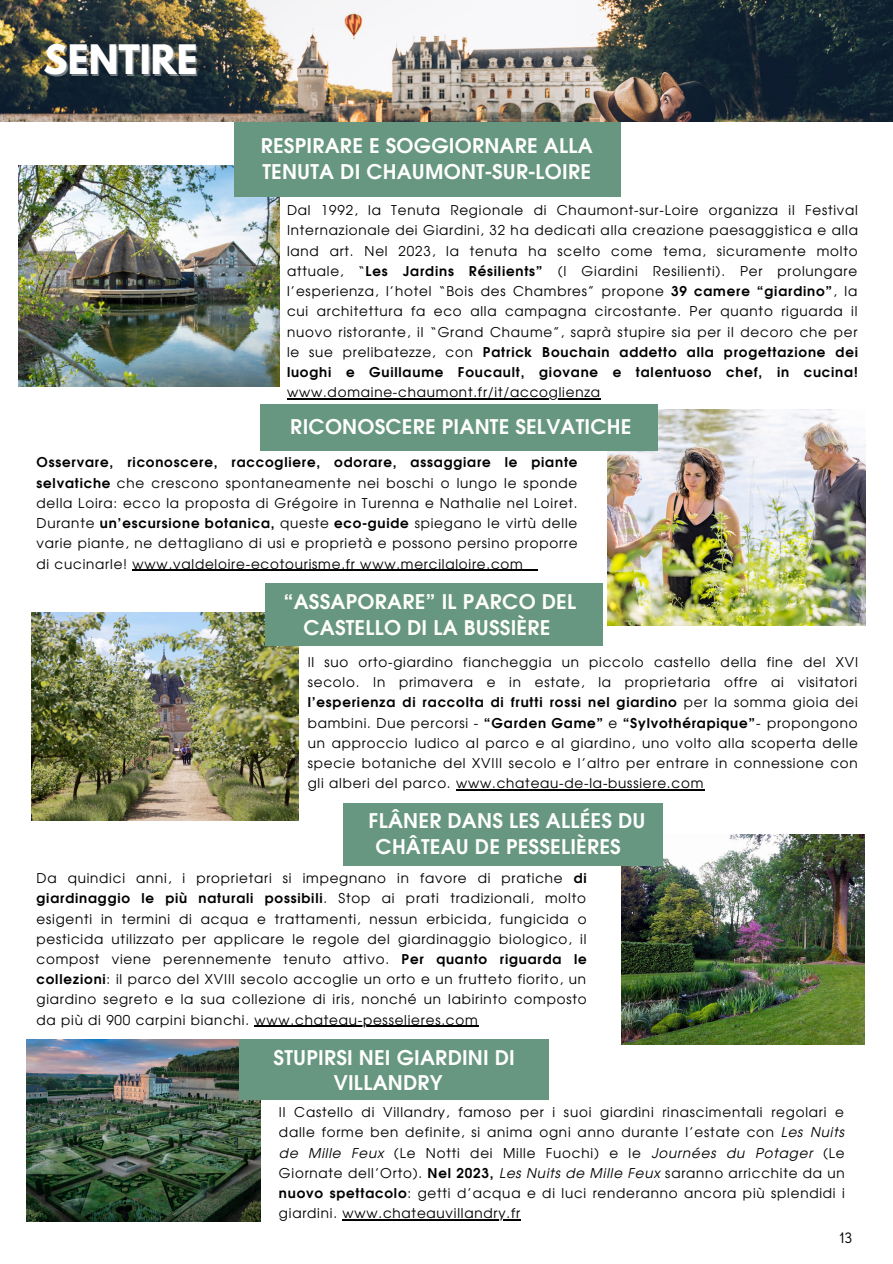
<style>
.page{position:relative;width:893px;height:1264px;background:#fff}
.page>*{position:absolute;margin:0;border:0;box-sizing:border-box;transform-origin:0 0}
.t1{font:700 36px "League Spartan";color:#fff}
.t2{font:700 20.25px/25.8px "Evolventa";letter-spacing:.01em;color:#fff}
.t3{font:700 20.25px/25.8px "Evolventa";letter-spacing:.01em;color:#fffffb;text-align:center}
.t4{font:15px "MADE Evolve Sans";color:#000}
.t5{font:13.5px/20.2px "Evolventa";letter-spacing:.06em;color:#000;text-align:justify}
.s1{font-weight:700}
.s2{font-style:italic}
</style>
<div class="page">
<img style="left:18px;top:165px;width:261px;height:222px">
<img style="left:607px;top:410px;width:258px;height:216px">
<img style="left:26px;top:1039px;width:234px;height:182px">
<img style="left:0;top:0;width:892px;height:121px">
<img style="left:622px;top:834px;width:242px;height:210px">
<hr style="left:456px;top:789px;width:248px;height:1px;background:#000">
<img style="left:31px;top:612px;width:268px;height:208px">
<div style="left:233px;top:123px;width:387px;height:74px;background:#679780"></div>
<div style="left:240px;top:1039px;width:309px;height:60px;background:#679780"></div>
<hr style="left:287px;top:398px;width:314px;height:1px;background:#000">
<hr style="left:133px;top:569px;width:223px;height:2px;background:#000">
<hr style="left:360px;top:569px;width:163px;height:2px;background:#000">
<svg style="left:523px;top:569px;width:14px;height:2px"></svg>
<hr style="left:342px;top:1219px;width:179px;height:1px;background:#000">
<div style="left:260px;top:404px;width:397px;height:46px;background:#679780"></div>
<div style="left:343px;top:803px;width:319px;height:62px;background:#679780"></div>
<div style="left:265px;top:583px;width:337px;height:62px;background:#679780"></div>
<hr style="left:254px;top:1025px;width:224px;height:1px;background:#000">
<h1 class="t1" style="left:44px;top:42px;width:155px">SENTIRE</h1>
<h2 class="t2" style="left:261px;top:134px;width:333px">RESPIRARE E SOGGIORNARE ALLA<br>TENUTA DI CHAUMONT-SUR-LOIRE</h2>
<p class="t5" style="left:287px;top:201px;width:572px">Dal 1992, la Tenuta Regionale di Chaumont-sur-Loire organizza il Festival Internazionale dei Giardini, 32 ha dedicati alla creazione paesaggistica e alla land art. Nel 2023, la tenuta ha scelto come tema, sicuramente molto attuale, “<span class="s1">Les Jardins Résilients”</span> (I Giardini Resilienti). Per prolungare l’esperienza, l’hotel “Bois des Chambres” propone <span class="s1">39 camere “giardino”</span>, la cui architettura fa eco alla campagna circostante. Per quanto riguarda il nuovo ristorante, il “Grand Chaume”, saprà stupire sia per il decoro che per le sue prelibatezze, con <span class="s1">Patrick Bouchain addetto alla progettazione dei luoghi e Guillaume Foucault, giovane e talentuoso chef, in cucina!</span></p>
<p class="t5" style="left:287px;top:383px;width:314px">www.domaine-chaumont.fr/it/accoglienza</p>
<h2 class="t2" style="left:290px;top:415px;width:342px">RICONOSCERE PIANTE SELVATICHE</h2>
<p class="t5" style="left:37px;top:453px;width:542px"><span class="s1">Osservare, riconoscere, raccogliere, odorare, assaggiare le piante selvatiche</span> che crescono spontaneamente nei boschi o lungo le sponde della Loira: ecco la proposta di Grégoire in Turenna e Nathalie nel Loiret.<br>Durante <span class="s1">un’escursione botanica,</span> queste <span class="s1">eco-guide</span> spiegano le virtù delle varie piante, ne dettagliano di usi e proprietà e possono persino proporre di cucinarle! www.valdeloire-ecotourisme.fr www.mercilaloire.com</p>
<h2 class="t3" style="left:283px;top:590px;width:294px">“ASSAPORARE” IL PARCO DEL<br>CASTELLO DI LA BUSSIÈRE</h2>
<p class="t5" style="left:308px;top:652px;width:552px">Il suo orto-giardino fiancheggia un piccolo castello della fine del XVI secolo. In primavera e in estate, la proprietaria offre ai visitatori <span class="s1">l’esperienza di raccolta di frutti rossi nel giardino</span> per la somma gioia dei bambini. Due percorsi - <span class="s1">“Garden Game”</span> e <span class="s1">“Sylvothérapique”</span>- propongono un approccio ludico al parco e al giardino, uno volto alla scoperta delle specie botaniche del XVIII secolo e l’altro per entrare in connessione con gli alberi del parco. www.chateau-de-la-bussiere.com</p>
<h2 class="t2" style="left:375px;top:808px;width:271px;text-indent:-7px">FLÂNER DANS LES ALLÉES DU<br>CHÂTEAU DE PESSELIÈRES</h2>
<p class="t5" style="left:37px;top:868px;width:551px">Da quindici anni, i proprietari si impegnano in favore di pratiche <span class="s1">di giardinaggio le più naturali possibili</span>. Stop ai prati tradizionali, molto esigenti in termini di acqua e trattamenti, nessun erbicida, fungicida o pesticida utilizzato per applicare le regole del giardinaggio biologico, il compost viene perennemente tenuto attivo. <span class="s1">Per quanto riguarda le collezioni</span>: il parco del XVIII secolo accoglie un orto e un frutteto fiorito, un giardino segreto e la sua collezione di iris, nonché un labirinto composto da più di 900 carpini bianchi. www.chateau-pesselieres.com</p>
<h2 class="t2" style="left:273px;top:1045px;width:243px;text-align:center">STUPIRSI NEI GIARDINI DI<br>VILLANDRY</h2>
<p class="t5" style="left:279px;top:1102px;width:567px">Il Castello di Villandry, famoso per i suoi giardini rinascimentali regolari e dalle forme ben definite, si anima ogni anno durante l’estate con <span class="s2">Les Nuits de Mille Feux</span> (Le Notti dei Mille Fuochi) e le <span class="s2">Journées du Potager</span> (Le Giornate dell’Orto). <span class="s1">Nel 2023,</span> <span class="s2">Les Nuits de Mille Feux</span> saranno arricchite da un <span class="s1">nuovo spettacolo</span>: getti d’acqua e di luci renderanno ancora più splendidi i giardini. www.chateauvillandry.fr</p>
<p class="t4" style="left:839px;top:1229px;width:14px">13</p>
</div>
